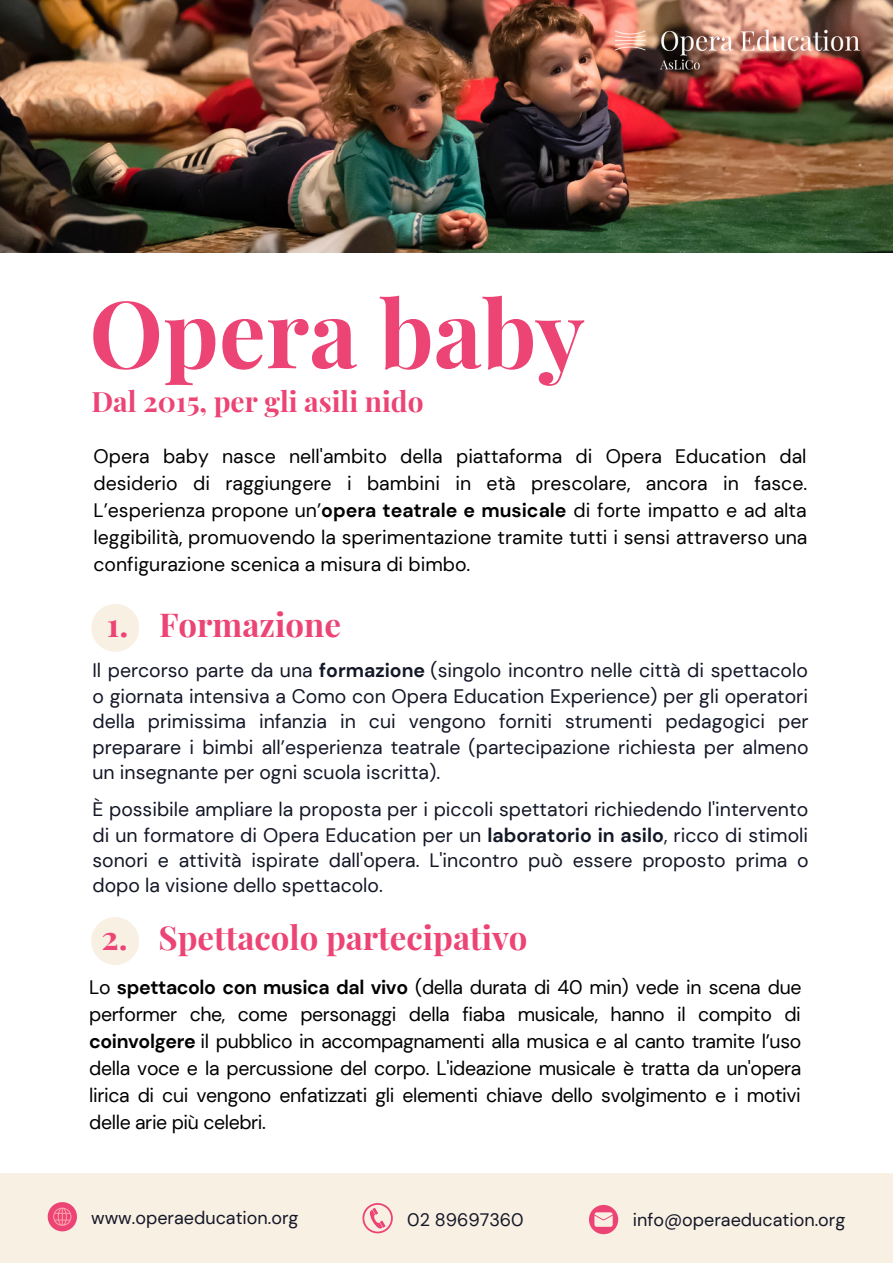
<style>
.page{position:relative;width:893px;height:1264px;background:#fff}
.page>*{position:absolute;margin:0;border:0;box-sizing:border-box;transform-origin:0 0}
.t1{font:700 93px "Playfair Display";color:#ec4474}
.t2{font:700 33px "Playfair Display";color:#ec4474}
.t3{font:700 28.05px "Playfair Display";color:#ec4474}
.t4{font:19.5px/27px "DM Sans";letter-spacing:-.01em;color:#000;text-align:justify}
.t5{font:19.5px/25.5px "DM Sans";color:#131726;text-align:justify}
.t6{font:18px "DM Sans";color:#131726}
.s1{font-weight:700}
</style>
<div class="page">
<img style="left:0;top:0;width:892px;height:253px">
<img style="left:570px;top:10px;width:322px;height:80px">
<div style="left:0;top:1173px;width:892px;height:89px;background:#f9f0e4"></div>
<svg style="left:589px;top:1205px;width:29px;height:29px"></svg>
<svg style="left:48px;top:1202px;width:29px;height:29px"></svg>
<svg style="left:362px;top:1203px;width:31px;height:30px"></svg>
<div style="left:91px;top:604px;width:48px;height:48px;background:#f9f0e4;border-radius:50%"></div>
<div style="left:91px;top:917px;width:48px;height:48px;background:#f9f0e4;border-radius:50%"></div>
<p class="t1" style="left:89px;top:268px;width:497px">Opera baby</p>
<p class="t3" style="left:91px;top:382px;width:333px">Dal 2015, per gli asili nido</p>
<p class="t4" style="left:93px;top:443px;width:715px">Opera baby nasce nell'ambito della piattaforma di Opera Education dal desiderio di raggiungere i bambini in età prescolare, ancora in fasce.<br>L’esperienza propone un’<span class="s1">opera teatrale e musicale</span> di forte impatto e ad alta leggibilità, promuovendo la sperimentazione tramite tutti i sensi attraverso una configurazione scenica a misura di bimbo.</p>
<p class="t2" style="left:107px;top:601px;width:236px">1. Formazione</p>
<p class="t5" style="left:92px;top:658px;width:717px">Il percorso parte da una <span class="s1">formazione</span> (singolo incontro nelle città di spettacolo o giornata intensiva a Como con Opera Education Experience) per gli operatori della primissima infanzia in cui vengono forniti strumenti pedagogici per preparare i bimbi all’esperienza teatrale (partecipazione richiesta per almeno un insegnante per ogni scuola iscritta).</p>
<p class="t5" style="left:92px;top:796px;width:717px">È possibile ampliare la proposta per i piccoli spettatori richiedendo l'intervento di un formatore di Opera Education per un <span class="s1">laboratorio in asilo</span>, ricco di stimoli sonori e attività ispirate dall'opera. L'incontro può essere proposto prima o dopo la visione dello spettacolo.</p>
<p class="t2" style="left:101px;top:914px;width:427px">2. Spettacolo partecipativo</p>
<p class="t4" style="left:89px;top:973px;width:713px">Lo <span class="s1">spettacolo con musica dal vivo</span> (della durata di 40 min) vede in scena due performer che, come personaggi della fiaba musicale, hanno il compito di <span class="s1">coinvolgere</span> il pubblico in accompagnamenti alla musica e al canto tramite l’uso della voce e la percussione del corpo. L'ideazione musicale è tratta da un'opera lirica di cui vengono enfatizzati gli elementi chiave dello svolgimento e i motivi delle arie più celebri.</p>
<p class="t6" style="left:91px;top:1205px;width:209px">www.operaeducation.org</p>
<p class="t6" style="left:407px;top:1208px;width:118px">02 89697360</p>
<p class="t6" style="left:632px;top:1208px;width:214px">info@operaeducation.org</p>
</div>
